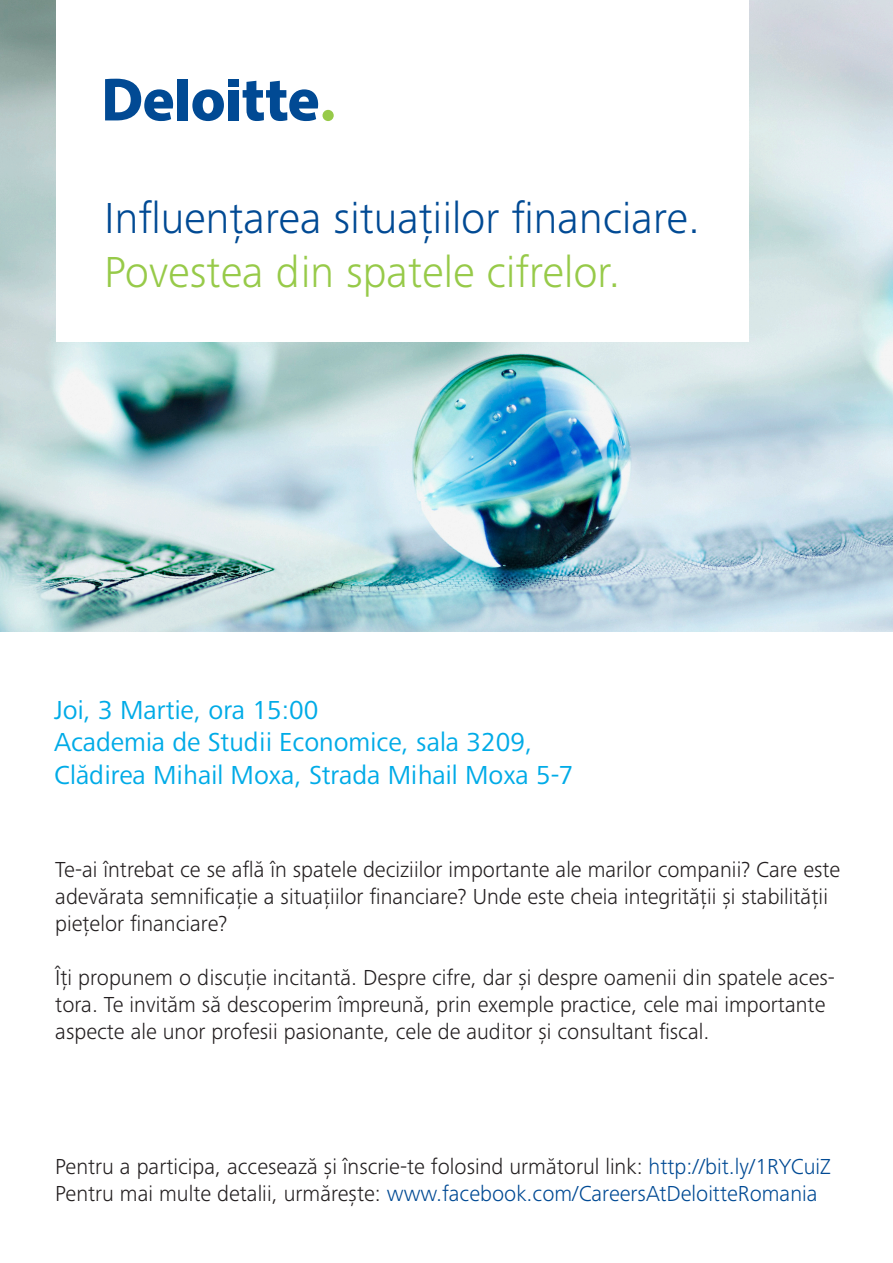
<style>
.page{position:relative;width:893px;height:1263px;background:#fff}
.page>*{position:absolute;margin:0;border:0;box-sizing:border-box;transform-origin:0 0}
.t1{font:300 45px "Frutiger Next Pro";color:#014a94}
.t2{font:300 45px "Frutiger Next Pro";color:#97ca49}
.t3{font:27px "Frutiger Next Pro";color:#00abe7}
.t4{font:300 22.5px/27px "Frutiger Next Pro";color:#231f20}
.t5{font:300 22.5px "Frutiger Next Pro";color:#014a94}
.s1{color:#014a94}
.s2{color:#231f20}
</style>
<div class="page">
<img style="left:0;top:0;width:893px;height:631px">
<div style="left:56px;top:0;width:692px;height:341px;background:#fff"></div>
<div style="left:178px;top:79px;width:10px;height:41px;background:#014a94"></div>
<svg style="left:192px;top:89px;width:32px;height:32px"></svg>
<div style="left:228px;top:90px;width:10px;height:30px;background:#014a94"></div>
<div style="left:228px;top:79px;width:10px;height:8px;background:#014a94"></div>
<svg style="left:243px;top:81px;width:75px;height:40px"></svg>
<div style="left:322px;top:110px;width:12px;height:11px;background:#97ca49;border-radius:50%"></div>
<svg style="left:105px;top:79px;width:68px;height:42px"></svg>
<p class="t1" style="left:104px;top:193px;width:597px">Influențarea situațiilor financiare.</p>
<p class="t2" style="left:104px;top:247px;width:518px">Povestea din spatele cifrelor.</p>
<p class="t3" style="left:54px;top:694px;width:266px">Joi, 3 Martie, ora 15:00</p>
<p class="t3" style="left:54px;top:727px;width:480px">Academia de Studii Economice, sala 3209,</p>
<p class="t3" style="left:54px;top:759px;width:521px">Clădirea Mihail Moxa, Strada Mihail Moxa 5-7</p>
<p class="t4" style="left:55px;top:856px;width:787px">Te-ai întrebat ce se află în spatele deciziilor importante ale marilor companii? Care este adevărata semnificație a situațiilor financiare? Unde este cheia integrității și stabilității piețelor financiare?</p>
<p class="t4" style="left:55px;top:964px;width:781px">Îți propunem o discuție incitantă. Despre cifre, dar și despre oamenii din spatele aces&shy;tora. Te invităm să descoperim împreună, prin exemple practice, cele mai importante aspecte ale unor profesii pasionante, cele de auditor și consultant fiscal.</p>
<p class="t4" style="left:55px;top:1153px;width:777px">Pentru a participa, accesează și înscrie-te folosind următorul link: <span class="s1">http://bit.ly/1RYCuiZ</span></p>
<p class="t5" style="left:55px;top:1181px;width:764px"><span class="s2">Pentru mai multe detalii, urmărește:</span> www.facebook.com/CareersAtDeloitteRomania</p>
</div>
